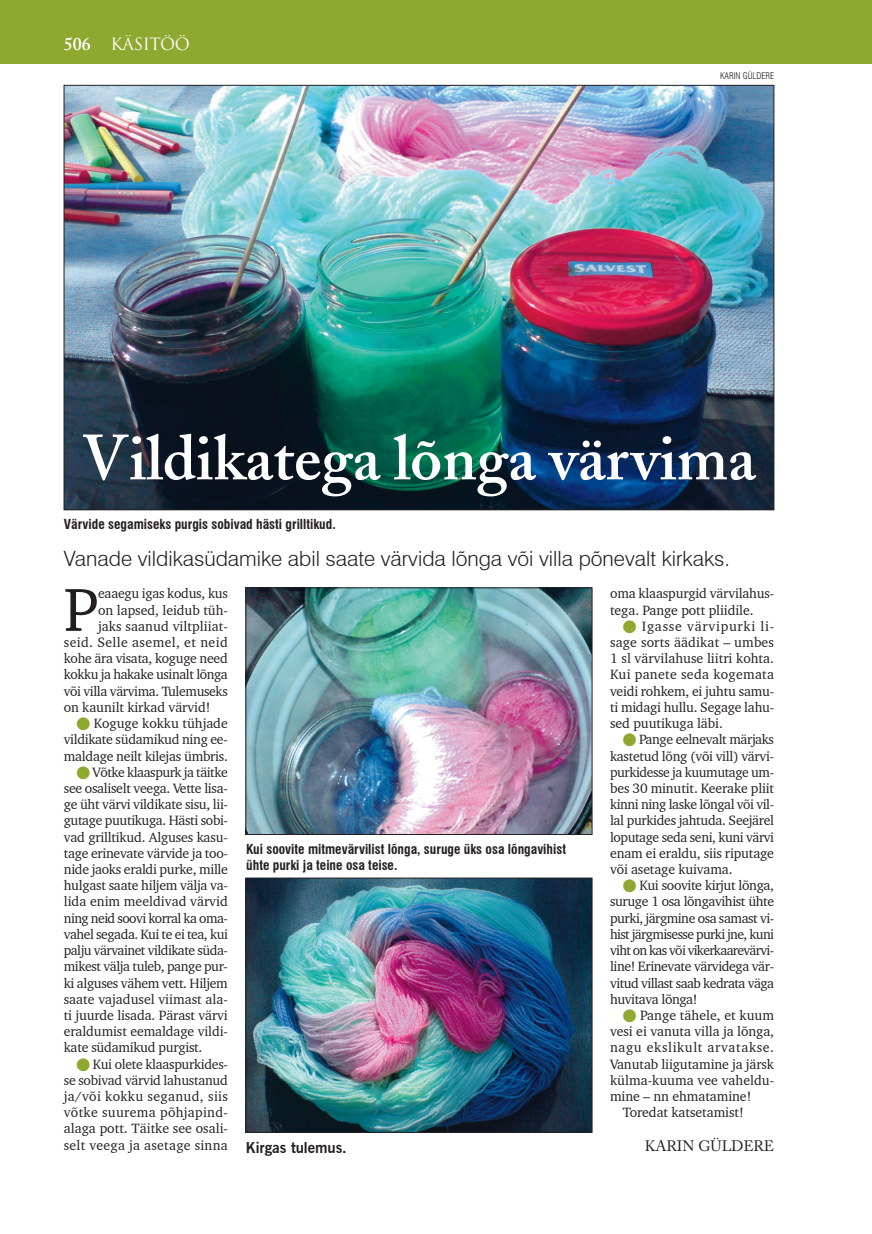
<style>
.page{position:relative;width:872px;height:1234px;background:#fff}
.page>*{position:absolute;margin:0;border:0;box-sizing:border-box;transform-origin:0 0}
.t1{font:600 63px "Adobe Caslon";color:#fff}
.t2{font:62.1px "Charter BT";color:#231f20}
.t3{font:300 21px "Swiss 721 BT";color:#231f20}
.t4{font:16.5px "Trajan Pro";letter-spacing:-.025em;color:#fff}
.t5{font:700 15px "News Gothic BT";letter-spacing:-.005em;color:#231f20}
.t6{font:15px "Adobe Caslon Pro";letter-spacing:-.005em;color:#231f20}
.t7{font:13.8px/16.2px "Charter BT";letter-spacing:-.01em;color:#231f20;text-align:justify}
.t8{font:13.8px "Charter BT";letter-spacing:-.03em;color:#231f20}
.t9{font:13.8px "Charter BT";letter-spacing:.025em;color:#231f20}
.t10{font:13.8px "Charter BT";letter-spacing:.045em;color:#231f20}
.t11{font:700 condensed 13.5px/16px "Swiss 721 BT";color:#231f20}
.t12{font:300 condensed 9px "Swiss 721 BT";color:#231f20}
.s1{font-family:"Adobe Caslon";font-weight:600;font-size:18px}
.s2{color:#8ea830}
</style>
<div class="page">
<img style="left:66px;top:87px;width:706px;height:421px">
<div style="left:0;top:0;width:872px;height:64px;background:#8ea830"></div>
<img style="left:248px;top:879px;width:342px;height:251px">
<div style="left:246px;top:877px;width:346px;height:255px;border:1px solid #231f20"></div>
<img style="left:248px;top:589px;width:342px;height:243px">
<div style="left:246px;top:587px;width:346px;height:247px;border:1px solid #231f20"></div>
<p class="t4" style="left:64px;top:33px;width:128px"><span class="s1">506</span> KÄSITÖÖ</p>
<p class="t12" style="left:720px;top:70px;width:55px">KARIN GÜLDERE</p>
<h1 class="t1" style="left:82px;top:420px;width:675px">Vildikatega lõnga värvima</h1>
<p class="t11" style="left:64px;top:516px;width:273px">Värvide segamiseks purgis sobivad hästi grilltikud.</p>
<h3 class="t3" style="left:64px;top:545px;width:668px">Vanade vildikasüdamike abil saate värvida lõnga või villa põnevalt kirkaks.</h3>
<h2 class="t2" style="left:64px;top:571px;width:36px">P</h2>
<p class="t7" style="left:98px;top:585px;width:131px">eaaegu igas kodus, kus</p>
<p class="t7" style="left:98px;top:601px;width:131px">on lapsed, leidub tüh-</p>
<p class="t7" style="left:98px;top:617px;width:131px">jaks saanud viltpliiat-</p>
<p class="t9" style="left:64px;top:633px;width:165px">seid. Selle asemel, et neid</p>
<p class="t7" style="left:64px;top:650px;width:165px">kohe ära visata, koguge need</p>
<p class="t8" style="left:64px;top:666px;width:165px">kokku ja hakake usinalt lõnga</p>
<p class="t7" style="left:64px;top:682px;width:165px">või villa värvima. Tulemuseks</p>
<p class="t7" style="left:64px;top:698px;width:148px">on kaunilt kirkad värvid!</p>
<p class="t7" style="left:64px;top:714px;width:166px;text-indent:13px"><span class="s2">●</span> Koguge kokku tühjade vildikate südamikud ning ee&shy;maldage neilt kilejas ümbris.</p>
<p class="t7" style="left:64px;top:763px;width:166px;text-indent:13px"><span class="s2">●</span> Võtke klaaspurk ja täitke see osaliselt veega. Vette lisa&shy;ge üht värvi vildikate sisu, lii&shy;gutage puutikuga. Hästi sobi&shy;vad grilltikud. Alguses kasu&shy;tage erinevate värvide ja too&shy;nide jaoks eraldi purke, mille hulgast saate hiljem välja va&shy;lida enim meeldivad värvid ning neid soovi korral ka oma&shy;vahel segada. Kui te ei tea, kui palju värvainet vildikate süda&shy;mikest välja tuleb, pange pur&shy;ki alguses vähem vett. Hiljem saate vajadusel viimast ala&shy;ti juurde lisada. Pärast värvi eraldumist eemaldage vildi&shy;kate südamikud purgist.</p>
<p class="t7" style="left:64px;top:1055px;width:166px;text-indent:13px"><span class="s2">●</span> Kui olete klaaspurkides&shy;se sobivad värvid lahustanud ja/või kokku seganud, siis võtke suurema põhjapind&shy;alaga pott. Täitke see osali&shy;selt veega ja asetage sinna</p>
<p class="t11" style="left:246px;top:840px;width:321px">Kui soovite mitmevärvilist lõnga, suruge üks osa lõngavihist ühte purki ja teine osa teise.</p>
<p class="t5" style="left:246px;top:1138px;width:102px">Kirgas tulemus.</p>
<p class="t7" style="left:610px;top:585px;width:166px">oma klaaspurgid värvilahus&shy;tega. Pange pott pliidile.</p>
<p class="t7" style="left:610px;top:617px;width:166px;text-indent:13px"><span class="s2">●</span> Igasse värvipurki li&shy;sage sorts äädikat – umbes 1 sl värvilahuse liitri kohta.<br>Kui panete seda kogemata veidi rohkem, ei juhtu samu&shy;ti midagi hullu. Segage lahu&shy;sed puutikuga läbi.</p>
<p class="t7" style="left:610px;top:731px;width:166px;text-indent:13px"><span class="s2">●</span> Pange eelnevalt märjaks kastetud lõng (või vill) värvi&shy;purkidesse ja kuumutage um&shy;bes 30 minutit. Keerake pliit kinni ning laske lõngal või vil&shy;lal purkides jahtuda. Seejärel loputage seda seni, kuni värvi enam ei eraldu, siis riputage või asetage kuivama.</p>
<p class="t7" style="left:610px;top:876px;width:166px;text-indent:13px"><span class="s2">●</span> Kui soovite kirjut lõnga, suruge 1 osa lõngavihist ühte purki, järgmine osa samast vi&shy;hist järgmisesse purki jne, kuni viht on kas või vikerkaarevärvi&shy;line! Erinevate värvidega vär&shy;vitud villast saab kedrata väga huvitava lõnga!</p>
<p class="t7" style="left:623px;top:1006px;width:153px"><span class="s2">●</span> Pange tähele, et kuum</p>
<p class="t7" style="left:610px;top:1022px;width:166px">vesi ei vanuta villa ja lõnga,</p>
<p class="t10" style="left:610px;top:1038px;width:165px">nagu ekslikult arvatakse.</p>
<p class="t7" style="left:610px;top:1055px;width:165px">Vanutab liigutamine ja järsk</p>
<p class="t7" style="left:610px;top:1071px;width:166px">külma-kuuma vee vaheldu-</p>
<p class="t7" style="left:610px;top:1087px;width:143px">mine – nn ehmatamine!</p>
<p class="t7" style="left:623px;top:1103px;width:122px">Toredat katsetamist!</p>
<p class="t6" style="left:645px;top:1137px;width:131px">KARIN GÜLDERE</p>
</div>
